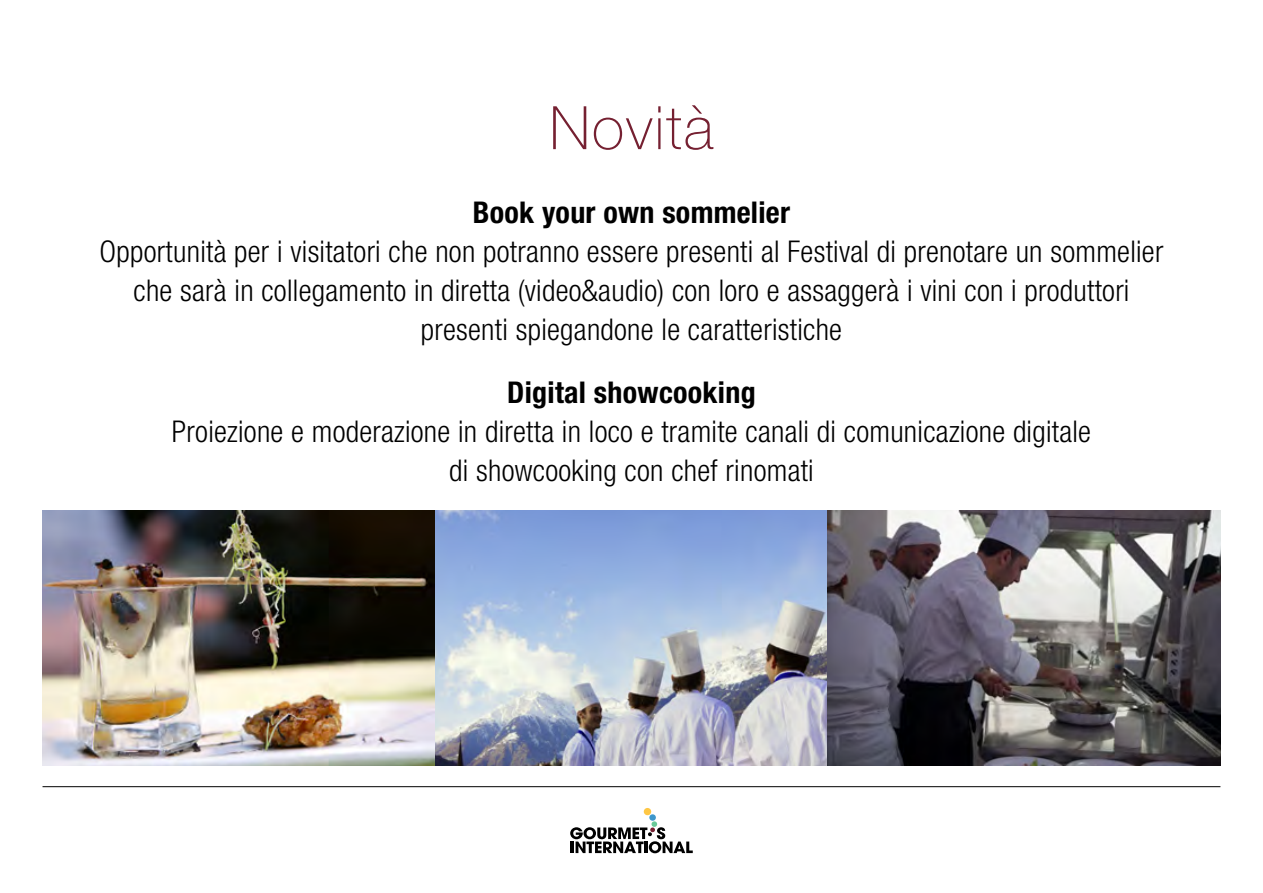
<style>
.page{position:relative;width:1263px;height:893px;background:#fff}
.page>*{position:absolute;margin:0;border:0;box-sizing:border-box;transform-origin:0 0}
.t1{font:100 60px "Helvetica Neue LT Std";letter-spacing:.03em;color:#752031}
.t2{font:300 condensed 30px/39px "Helvetica Neue LT Std";letter-spacing:.01em;color:#000;text-align:center}
.t3{font:700 condensed 30px "Helvetica Neue LT Std";letter-spacing:.01em;color:#000}
</style>
<div class="page">
<svg style="left:570px;top:808px;width:123px;height:45px"></svg>
<hr style="left:43px;top:786px;width:1177px;height:1px;background:#000">
<img style="left:43px;top:510px;width:1177px;height:255px">
<h1 class="t1" style="left:549px;top:94px;width:166px">Novità</h1>
<p class="t3" style="left:473px;top:195px;width:319px">Book your own sommelier</p>
<p class="t2" style="left:100px;top:232px;width:1065px">Opportunità per i visitatori che non potranno essere presenti al Festival di prenotare un sommelier che sarà in collegamento in diretta (video&amp;audio) con loro e assaggerà i vini con i produttori presenti spiegandone le caratteristiche</p>
<p class="t3" style="left:507px;top:375px;width:250px">Digital showcooking</p>
<p class="t2" style="left:172px;top:412px;width:921px">Proiezione e moderazione in diretta in loco e tramite canali di comunicazione digitale di showcooking con chef rinomati</p>
</div>
